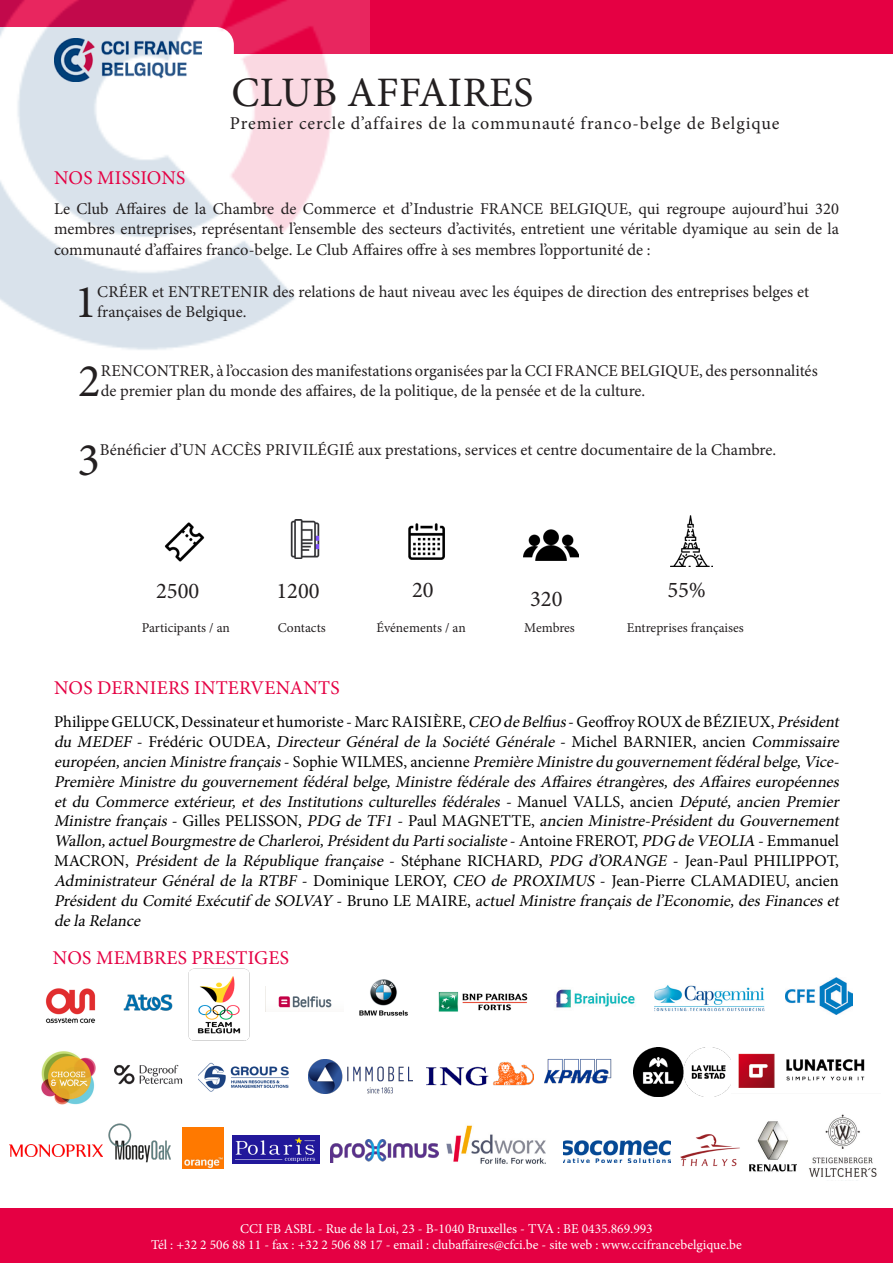
<style>
.page{position:relative;width:893px;height:1263px;background:#fff}
.page>*{position:absolute;margin:0;border:0;box-sizing:border-box;transform-origin:0 0}
.t1{font:46.95px "Minion Pro";color:#231f20}
.t2{font:42px "Minion Pro";letter-spacing:.01em;color:#231f20}
.t3{font:22.5px "Minion Pro";color:#231f20}
.t4{font:19.5px "Minion Pro";letter-spacing:.01em;color:#e50043}
.t5{font:18px "Minion Pro";letter-spacing:.05em;color:#231f20}
.t6{font:italic 16.5px/19.8px "Minion Pro";letter-spacing:-.01em;color:#000}
.t7{font:16.5px/19.8px "Minion Pro";color:#231f20}
.t8{font:13.5px "Minion Pro";color:#fff}
.t9{font:13.5px "Minion Pro";color:#231f20}
.s1{font-style:normal}
</style>
<div class="page">
<div style="left:0;top:1209px;width:893px;height:54px;background:#e50043"></div>
<div style="left:369px;top:0;width:524px;height:54px;background:#e50043"></div>
<img style="left:0;top:0;width:369px;height:350px">
<img style="left:123px;top:994px;width:50px;height:17px">
<img style="left:359px;top:979px;width:49px;height:37px">
<img style="left:278px;top:996px;width:54px;height:12px">
<img style="left:634px;top:1048px;width:97px;height:48px">
<img style="left:785px;top:977px;width:67px;height:38px">
<img style="left:198px;top:1062px;width:91px;height:30px">
<img style="left:426px;top:1061px;width:107px;height:25px">
<img style="left:309px;top:1059px;width:103px;height:34px">
<img style="left:233px;top:1136px;width:87px;height:27px">
<img style="left:330px;top:1140px;width:108px;height:22px">
<img style="left:438px;top:992px;width:90px;height:20px">
<img style="left:654px;top:985px;width:110px;height:26px">
<img style="left:114px;top:1064px;width:69px;height:21px">
<img style="left:544px;top:1059px;width:68px;height:25px">
<img style="left:750px;top:1121px;width:47px;height:51px">
<img style="left:563px;top:1141px;width:108px;height:21px">
<img style="left:809px;top:1114px;width:68px;height:63px">
<img style="left:680px;top:1134px;width:60px;height:33px">
<img style="left:42px;top:1051px;width:54px;height:53px">
<img style="left:556px;top:989px;width:79px;height:19px">
<img style="left:447px;top:1125px;width:99px;height:39px">
<img style="left:182px;top:1127px;width:41px;height:41px">
<img style="left:188px;top:968px;width:62px;height:73px">
<img style="left:45px;top:988px;width:51px;height:35px">
<img style="left:10px;top:1145px;width:88px;height:11px">
<img style="left:738px;top:1053px;width:127px;height:35px">
<img style="left:98px;top:1123px;width:73px;height:40px">
<img style="left:408px;top:523px;width:37px;height:37px">
<img style="left:670px;top:516px;width:43px;height:50px">
<img style="left:524px;top:529px;width:55px;height:32px">
<img style="left:164px;top:522px;width:41px;height:40px">
<img style="left:290px;top:520px;width:30px;height:39px">
<p class="t4" style="left:54px;top:165px;width:133px">NOS MISSIONS</p>
<p class="t2" style="left:231px;top:65px;width:303px">CLUB AFFAIRES</p>
<p class="t5" style="left:230px;top:112px;width:551px">Premier cercle d’affaires de la communauté franco-belge de Belgique</p>
<p class="t7" style="left:54px;top:199px;width:786px">Le Club Affaires de la Chambre de Commerce et d’Industrie FRANCE BELGIQUE, qui regroupe aujourd’hui 320 membres entreprises, représentant l’ensemble des secteurs d’activités, entretient une véritable dyamique au sein de la</p>
<p class="t7" style="left:54px;top:240px;width:598px">communauté d’affaires franco-belge. Le Club Affaires offre à ses membres l’opportunité de :</p>
<p class="t1" style="left:75px;top:270px;width:24px">1</p>
<p class="t7" style="left:97px;top:282px;width:713px">CRÉER et ENTRETENIR des relations de haut niveau avec les équipes de direction des entreprises belges et françaises de Belgique.</p>
<p class="t1" style="left:78px;top:349px;width:24px">2</p>
<p class="t7" style="left:101px;top:361px;width:718px">RENCONTRER, à l’occasion des manifestations organisées par la CCI FRANCE BELGIQUE, des personnalités de premier plan du monde des affaires, de la politique, de la pensée et de la culture.</p>
<p class="t1" style="left:77px;top:429px;width:24px">3</p>
<p class="t7" style="left:100px;top:440px;width:678px">Bénéficier d’UN ACCÈS PRIVILÉGIÉ aux prestations, services et centre documentaire de la Chambre.</p>
<p class="t3" style="left:156px;top:576px;width:45px">2500</p>
<p class="t3" style="left:276px;top:576px;width:45px">1200</p>
<p class="t3" style="left:412px;top:575px;width:23px">20</p>
<p class="t3" style="left:667px;top:575px;width:40px">55%</p>
<p class="t3" style="left:530px;top:584px;width:34px">320</p>
<p class="t9" style="left:142px;top:619px;width:90px">Participants / an</p>
<p class="t9" style="left:278px;top:619px;width:50px">Contacts</p>
<p class="t9" style="left:377px;top:619px;width:91px">Événements / an</p>
<p class="t9" style="left:524px;top:619px;width:52px">Membres</p>
<p class="t9" style="left:627px;top:619px;width:119px">Entreprises françaises</p>
<p class="t4" style="left:54px;top:674px;width:287px">NOS DERNIERS INTERVENANTS</p>
<p class="t6" style="left:54px;top:712px;width:790px"><span class="s1">Philippe GELUCK, Dessinateur et humoriste - Marc RAISIÈRE,</span> CEO deBelfius<span class="s1">- Geoffroy ROUX de BÉZIEUX,</span> Président du MEDEF <span class="s1">- F r é d é r i c O U D E A ,</span> Directeur Général de la Société Générale <span class="s1">- M i c h e l B A R N I E R , a n c i e n</span> Commissaire européen,ancien Ministrefrançais<span class="s1">- S o p h i e W I L M E S , a n c i e n n e</span> PremièreMinistredu gouvernementfédéralbelge,Vice-PremièreMinistredu gouvernementfédéralbelge,MinistrefédéraledesAffairesétrangères,desAffaireseuropéennes et du Commerce extérieur, et des Institutions culturelles fédérales - <span class="s1">M a n u e l VA L L S , a n c i e n</span> Député, ancien Premier Ministrefrançais<span class="s1">- G i l l e s P E L I S S O N ,</span> PDG deTF1 <span class="s1">- P a u l M A G N E T T E ,</span> ancien Ministre-Présidentdu Gouvernement Wallon,actuelBourgmestredeCharleroi,Présidentdu Partisocialiste<span class="s1">- A n t o i n e F R E R O T,</span> PDG deVEOLIA <span class="s1">- E m m a n u e l MACRON,</span> Président de la République française <span class="s1">- Stéphane RICHARD,</span> PDG d’ORANGE <span class="s1">- Jean-Paul PHILIPPOT, </span>Administrateur Général de la RTBF <span class="s1">- Dominique LEROY,</span> CEO de PROXIMUS <span class="s1">- Jean-Pierre CLAMADIEU, ancien </span>Présidentdu ComitéExécutif deSOLVAY <span class="s1">- B r u n o L E M A I R E ,</span> actuelMinistrefrançaisdel’Economie,desFinanceset delaRelance</p>
<p class="t4" style="left:53px;top:945px;width:237px">NOS MEMBRES PRESTIGES</p>
<p class="t8" style="left:240px;top:1219px;width:414px">CCI FB ASBL - Rue de la Loi, 23 - B-1040 Bruxelles - TVA : BE 0435.869.993</p>
<p class="t8" style="left:151px;top:1235px;width:592px">Tél : +32 2 506 88 11 - fax : +32 2 506 88 17 - email : clubaffaires@cfci.be - site web : www.ccifrancebelgique.be</p>
</div>
